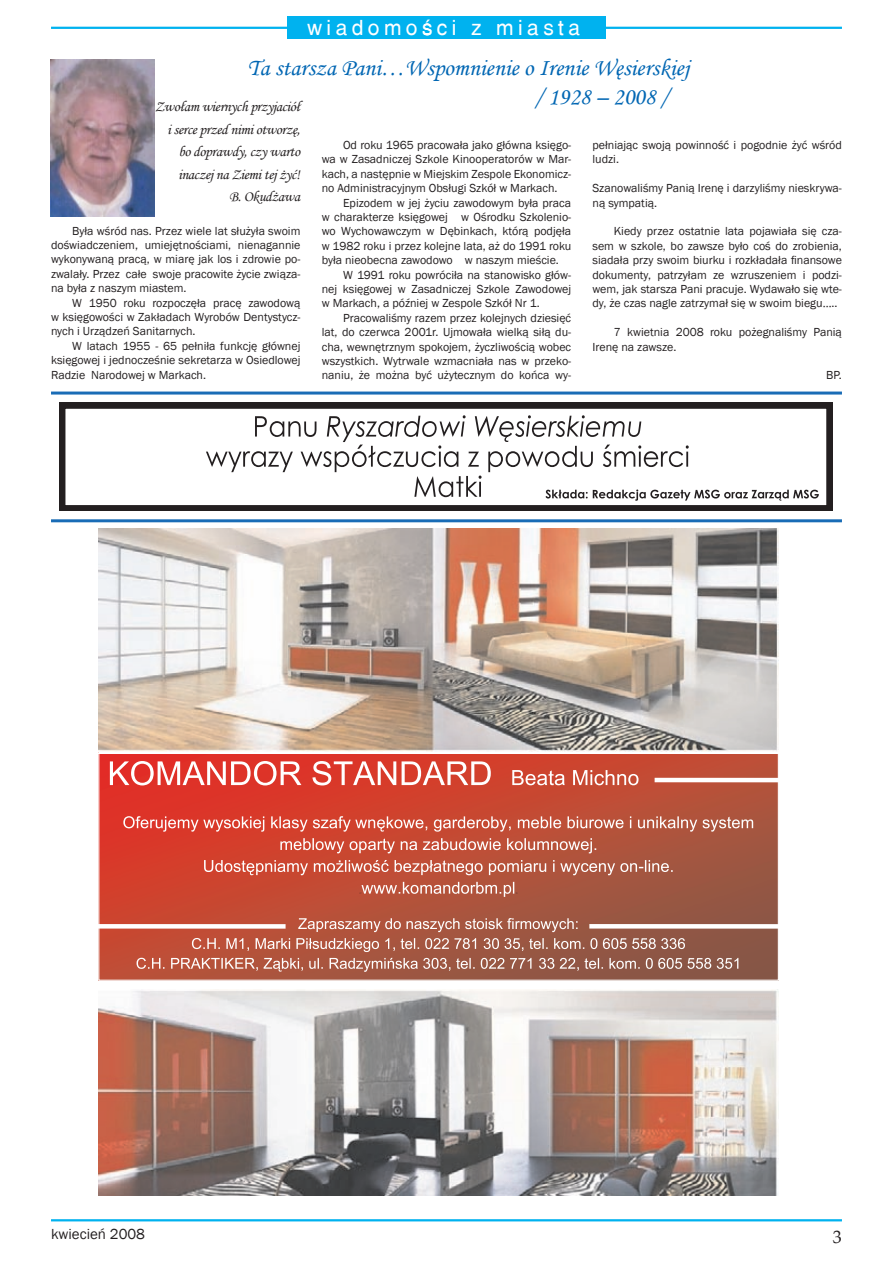
<style>
.page{position:relative;width:893px;height:1263px;background:#fff}
.page>*{position:absolute;margin:0;border:0;box-sizing:border-box;transform-origin:0 0}
.t1{font:24px/28.8px "Monotype Corsiva";color:#0166b3}
.t2{font:21px "Switzerland";letter-spacing:.21em;color:#fff}
.t3{font:18px "Palatino Linotype";color:#231f20}
.t4{font:15px/22.5px "Monotype Corsiva";letter-spacing:-.02em;color:#231f20;text-align:right}
.t5{font:15px "Franklin Gothic";color:#231f20}
.t6{font:12px/14.4px "Franklin Gothic";color:#231f20;text-align:justify}
</style>
<div class="page">
<hr style="left:51px;top:1219px;width:791px;height:2px;background:#00b2ef">
<hr style="left:51px;top:27px;width:791px;height:2px;background:#00b2ef">
<div style="left:287px;top:16px;width:319px;height:23px;background:#00b2ef"></div>
<img style="left:51px;top:59px;width:104px;height:157px">
<hr style="left:51px;top:392px;width:791px;height:2px;background:#196cb6">
<svg style="left:98px;top:752px;width:681px;height:229px;background:#bb4f3b"></svg>
<img style="left:98px;top:528px;width:680px;height:223px">
<svg style="left:110px;top:761px;width:381px;height:24px"></svg>
<svg style="left:512px;top:770px;width:126px;height:15px"></svg>
<svg style="left:123px;top:816px;width:630px;height:16px;background:#d26d5d"></svg>
<svg style="left:280px;top:838px;width:316px;height:15px;background:#d07362"></svg>
<svg style="left:204px;top:860px;width:185px;height:15px;background:#d67262"></svg>
<svg style="left:395px;top:860px;width:278px;height:15px;background:#c27967"></svg>
<svg style="left:360px;top:882px;width:157px;height:15px;background:#c57866"></svg>
<svg style="left:298px;top:918px;width:280px;height:14px;background:#bc7a69"></svg>
<svg style="left:192px;top:938px;width:493px;height:14px;background:#b67867"></svg>
<svg style="left:137px;top:958px;width:601px;height:14px;background:#b27969"></svg>
<img style="left:98px;top:989px;width:680px;height:206px">
<hr style="left:655px;top:778px;width:126px;height:4px;background:#fff">
<div style="left:589px;top:924px;width:192px;height:5px;background:#fff"></div>
<div style="left:93px;top:924px;width:193px;height:5px;background:#fff"></div>
<svg style="left:60px;top:403px;width:772px;height:108px"></svg>
<svg style="left:206px;top:415px;width:613px;height:86px"></svg>
<hr style="left:51px;top:519px;width:791px;height:3px;background:#196cb6">
<h2 class="t2" style="left:307px;top:15px;width:275px">wiadomości z miasta</h2>
<h1 class="t1" style="left:535px;top:53px;width:156px;text-indent:-287px">Ta starsza Pani…Wspomnienie o Irenie Węsierskiej / 1928 – 2008 /</h1>
<p class="t4" style="left:155px;top:95px;width:147px">Zwołam wiernych przyjaciół i serce przed nimi otworzę, bo doprawdy, czy warto inaczej na Ziemi tej żyć!<br>B. Okudżawa</p>
<p class="t6" style="left:592px;top:138px;width:251px">pełniając swoją powinność i pogodnie żyć wśród ludzi.</p>
<p class="t6" style="left:592px;top:181px;width:251px">Szanowaliśmy Panią Irenę i darzyliśmy nieskrywa&shy;ną sympatią.</p>
<p class="t6" style="left:592px;top:224px;width:251px;text-indent:21px">Kiedy przez ostatnie lata pojawiała się cza&shy;sem w szkole, bo zawsze było coś do zrobienia, siadała przy swoim biurku i rozkładała finansowe dokumenty, patrzyłam ze wzruszeniem i podzi&shy;wem, jak starsza Pani pracuje. Wydawało się wte&shy;dy, że czas nagle zatrzymał się w swoim biegu…..</p>
<p class="t6" style="left:592px;top:325px;width:251px;text-indent:21px">7 kwietnia 2008 roku pożegnaliśmy Panią<br>Irenę na zawsze.</p>
<p class="t6" style="left:826px;top:368px;width:17px">BP.</p>
<p class="t6" style="left:322px;top:138px;width:251px;text-indent:21px">Od roku 1965 pracowała jako główna księgo&shy;wa w Zasadniczej Szkole Kinooperatorów w Mar&shy;kach, a następnie w Miejskim Zespole Ekonomicz&shy;no Administracyjnym Obsługi Szkół w Markach.</p>
<p class="t6" style="left:322px;top:196px;width:251px;text-indent:21px">Epizodem w jej życiu zawodowym była praca w charakterze księgowej w Ośrodku Szkolenio&shy;wo Wychowawczym w Dębinkach, którą podjęła w 1982 roku i przez kolejne lata, aż do 1991 roku była nieobecna zawodowo w naszym mieście.</p>
<p class="t6" style="left:322px;top:268px;width:251px;text-indent:21px">W 1991 roku powróciła na stanowisko głów&shy;nej księgowej w Zasadniczej Szkole Zawodowej w Markach, a później w Zespole Szkół Nr 1.</p>
<p class="t6" style="left:322px;top:311px;width:251px;text-indent:21px">Pracowaliśmy razem przez kolejnych dziesięć lat, do czerwca 2001r. Ujmowała wielką siłą du&shy;cha, wewnętrznym spokojem, życzliwością wobec wszystkich. Wytrwale wzmacniała nas w przeko&shy;naniu, że można być użytecznym do końca wy-</p>
<p class="t6" style="left:51px;top:224px;width:251px;text-indent:21px">Była wśród nas. Przez wiele lat służyła swoim doświadczeniem, umiejętnościami, nienagannie wykonywaną pracą, w miarę jak los i zdrowie po&shy;zwalały. Przez całe swoje pracowite życie związa&shy;na była z naszym miastem.</p>
<p class="t6" style="left:51px;top:296px;width:251px;text-indent:21px">W 1950 roku rozpoczęła pracę zawodową w księgowości w Zakładach Wyrobów Dentystycz&shy;nych i Urządzeń Sanitarnych.</p>
<p class="t6" style="left:51px;top:339px;width:251px;text-indent:21px">W latach 1955 - 65 pełniła funkcję głównej księgowej i jednocześnie sekretarza w Osiedlowej Radzie Narodowej w Markach.</p>
<p class="t5" style="left:51px;top:1225px;width:96px">kwiecień 2008</p>
<h3 class="t3" style="left:833px;top:1224px;width:10px">3</h3>
</div>
